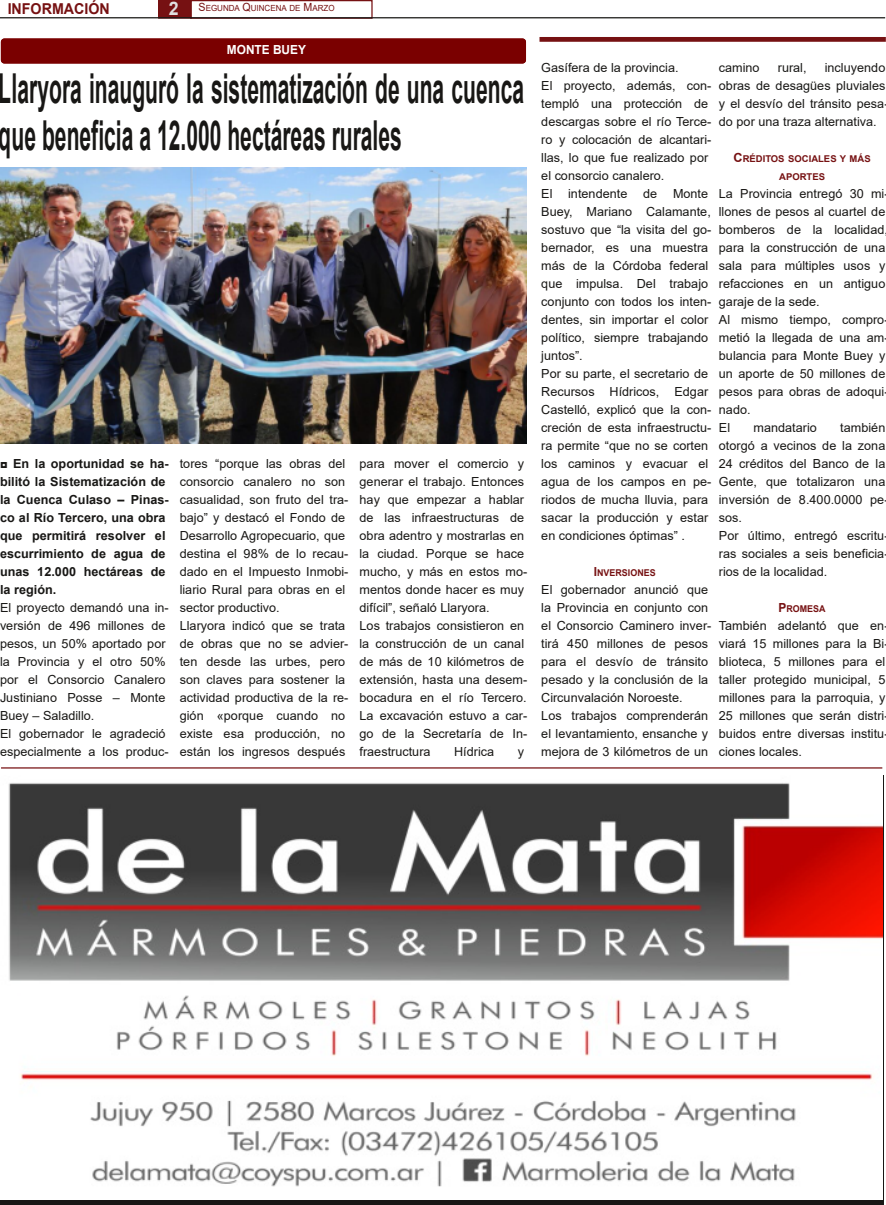
<style>
.page{position:relative;width:886px;height:1205px;background:#fff}
.page>*{position:absolute;margin:0;border:0;box-sizing:border-box;transform-origin:0 0}
.t1{font:700 41.25px/47.5px "Arial";color:#181715;scale:.51 1}
.t2{font:700 15px "Arial";color:#761112;scale:.95 1}
.t3{font:12.5px/18px "Arial";letter-spacing:.005em;color:#181715}
.t4{font:700 12.5px/18px "Arial";letter-spacing:.005em;color:#181715}
.t5{font:700 12.5px "Arial";color:#fff;scale:.95 1}
.t6{font:700 9.38px/18px "Arial";letter-spacing:.005em;color:#761112;text-align:center}
.t7{font:700 9.38px "Arial";letter-spacing:.005em;color:#761112;scale:.95 1}
.t8{font:8.5px "Arial";color:#761112;scale:.95 1}
.s1{font-weight:700;font-size:18.75px;color:#dfdfdf}
.s2{font-size:11.25px}
.s3{font-size:12.5px}
</style>
<div class="page">
<div style="left:159px;top:1px;width:32px;height:17px;background:#761112"></div>
<div style="left:158px;top:0;width:34px;height:19px;border:1px solid #761112"></div>
<div style="left:190px;top:0;width:183px;height:19px;border:1px solid #761112"></div>
<img style="left:8px;top:783px;width:874px;height:404px">
<img style="left:0;top:168px;width:526px;height:275px">
<hr style="left:0;top:17px;width:885px;height:1px;background:#181715">
<div style="left:1px;top:38px;width:525px;height:25px;background:#7a0000;border-radius:4px"></div>
<div style="left:539px;top:37px;width:347px;height:5px;background:#761112"></div>
<hr style="left:1px;top:767px;width:881px;height:1px;background:#761112">
<p class="t2" style="left:8px;top:1px;width:109px">INFORMACIÓN</p>
<p class="t8" style="left:169px;top:4px;width:176px"><span class="s1">2</span> <span class="s2">S</span>EGUNDA <span class="s2">Q</span>UINCENA DE <span class="s2">M</span>ARZO</p>
<p class="t5" style="left:241px;top:43px;width:55px">CHAZÓN</p>
<p class="t5" style="left:227px;top:43px;width:85px">MONTE BUEY</p>
<h1 class="t1" style="left:-1px;top:65px;width:1031px">Llaryora inauguró la sistematización de una cuenca que beneficia a 12.000 hectáreas rurales</h1>
<p class="t4" style="left:0;top:455px;width:170px">◘ En la oportunidad se ha&shy;bilitó la Sistematización de la Cuenca Culaso – Pinas&shy;co al Río Tercero, una obra que permitirá resolver el escurrimiento de agua de unas 12.000 hectáreas de la región.</p>
<p class="t3" style="left:0;top:599px;width:170px">El proyecto demandó una in&shy;versión de 496 millones de pesos, un 50% aportado por la Provincia y el otro 50% por el Consorcio Canalero<br>Justiniano Posse – Monte<br>Buey – Saladillo.<br>El gobernador le agradeció especialmente a los produc-</p>
<p class="t3" style="left:180px;top:455px;width:170px">tores “porque las obras del consorcio canalero no son casualidad, son fruto del tra&shy;bajo” y destacó el Fondo de<br>Desarrollo Agropecuario, que destina el 98% de lo recau&shy;dado en el Impuesto Inmobi&shy;liario Rural para obras en el sector productivo.<br>Llaryora indicó que se trata de obras que no se advier&shy;ten desde las urbes, pero son claves para sostener la actividad productiva de la re&shy;gión «porque cuando no existe esa producción, no están los ingresos después</p>
<p class="t3" style="left:359px;top:455px;width:169px">para mover el comercio y generar el trabajo. Entonces hay que empezar a hablar de las infraestructuras de obra adentro y mostrarlas en la ciudad. Porque se hace mucho, y más en estos mo&shy;mentos donde hacer es muy difícil”, señaló Llaryora.<br>Los trabajos consistieron en la construcción de un canal de más de 10 kilómetros de extensión, hasta una desem&shy;bocadura en el río Tercero.<br>La excavación estuvo a car&shy;go de la Secretaría de In&shy;fraestructura</p>
<p class="t3" style="left:454px;top:743px;width:41px">Hídrica</p>
<p class="t3" style="left:518px;top:743px;width:8px">y</p>
<p class="t3" style="left:541px;top:59px;width:172px">Gasífera de la provincia.<br>El proyecto, además, con&shy;templó una protección de descargas sobre el río Terce&shy;ro y colocación de alcantari&shy;llas, lo que fue realizado por el consorcio canalero.<br>El</p>
<p class="t3" style="left:719px;top:59px;width:168px;text-align:justify;text-indent:106px">incluyendo obras de desagües pluviales y el desvío del tránsito pesa do por una traza alternativa.</p>
<p class="t6" style="left:733px;top:150px;width:139px"><span class="s3">C</span>RÉDITOS SOCIALES Y MÁS<br>APORTES</p>
<p class="t3" style="left:719px;top:185px;width:168px">La Provincia entregó 30 mi llones de pesos al cuartel de bomberos de la localidad para la construcción de una sala para múltiples usos y refacciones en un antiguo garaje de la sede.<br>Al mismo tiempo, compro metió la llegada de una am bulancia para Monte Buey y un aporte de 50 millones de pesos para obras de adoqui nado.<br>El</p>
<p class="t3" style="left:719px;top:59px;width:42px">camino</p>
<p class="t3" style="left:778px;top:59px;width:30px">rural,</p>
<p class="t3" style="left:541px;top:185px;width:172px;text-indent:132px">Monte<br>Buey, Mariano Calamante, sostuvo que “la visita del go&shy;bernador, es una muestra más de la Córdoba federal que impulsa. Del trabajo conjunto con todos los inten&shy;dentes, sin importar el color político, siempre trabajando juntos”.<br>Por su parte, el secretario de<br>Recursos Hídricos, Edgar<br>Castelló, explicó que la con&shy;creción de esta infraestructu&shy;ra permite “que no se corten los caminos y evacuar el agua de los campos en pe&shy;riodos de mucha lluvia, para sacar la producción y estar en condiciones óptimas” .</p>
<p class="t7" style="left:594px;top:568px;width:67px"><span class="s3">I</span>NVERSIONES</p>
<p class="t3" style="left:541px;top:581px;width:172px">El gobernador anunció que la Provincia en conjunto con el Consorcio Caminero inver&shy;tirá 450 millones de pesos para el desvío de tránsito pesado y la conclusión de la<br>Circunvalación Noroeste.<br>Los trabajos comprenderán el levantamiento, ensanche y mejora de 3 kilómetros de un</p>
<p class="t3" style="left:568px;top:185px;width:61px">intendente</p>
<p class="t3" style="left:643px;top:185px;width:16px">de</p>
<p class="t3" style="left:719px;top:419px;width:168px;text-indent:121px">también otorgó a vecinos de la zona<br>24 créditos del Banco de la<br>Gente, que totalizaron una inversión de 8.400.0000 pe sos.<br>Por último, entregó escritu ras sociales a seis beneficia rios de la localidad.</p>
<p class="t7" style="left:778px;top:604px;width:51px"><span class="s3">P</span>ROMESA</p>
<p class="t3" style="left:719px;top:617px;width:168px;text-align:justify">También adelantó que en viará 15 millones para la Bi blioteca, 5 millones para el taller protegido municipal, 5 millones para la parroquia, y 25 millones que serán distri buidos entre diversas institu ciones locales.</p>
<p class="t3" style="left:753px;top:419px;width:65px">mandatario</p>
</div>
